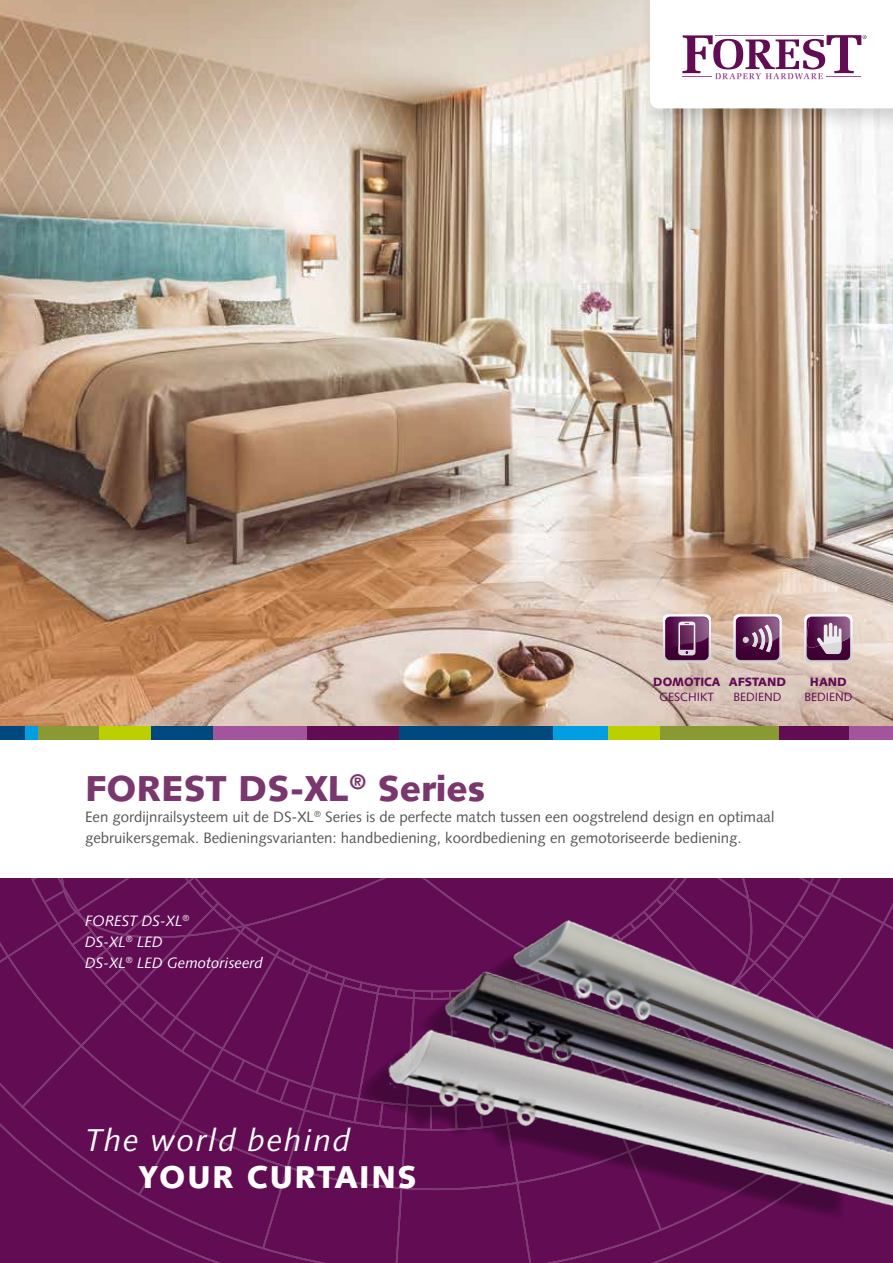
<style>
.page{position:relative;width:893px;height:1263px;background:#fff}
.page>*{position:absolute;margin:0;border:0;box-sizing:border-box;transform-origin:0 0}
.t1{font:900 36px "Syntax";color:#79376d}
.t2{font:italic 31.5px "Syntax";letter-spacing:.05em;color:#fff}
.t3{font:900 31.5px "Syntax";letter-spacing:.05em;color:#fff}
.t4{font:15px/21px "Syntax";color:#575756}
.t5{font:italic 15px/21px "Syntax";color:#fff}
.t6{font:12px "Syntax";color:#610c53}
.t7{font:900 12px "Syntax";color:#610c53}
.t8{font:900 12px "Syntax";color:#610c53;scale:.96 1}
</style>
<div class="page">
<img style="left:0;top:0;width:893px;height:727px">
<svg style="left:0;top:878px;width:240px;height:385px;background:#620f55"></svg>
<div style="left:637px;top:0;width:256px;height:133px;background:#000;opacity:.2"></div>
<svg style="left:650px;top:0;width:243px;height:108px"></svg>
<div style="left:212px;top:727px;width:95px;height:13px;background:#a2559d"></div>
<div style="left:845px;top:727px;width:48px;height:13px;background:#a2559d"></div>
<div style="left:25px;top:727px;width:14px;height:13px;background:#009fe3"></div>
<div style="left:552px;top:727px;width:56px;height:13px;background:#009fe3"></div>
<div style="left:151px;top:727px;width:61px;height:13px;background:#00497f"></div>
<div style="left:399px;top:727px;width:154px;height:13px;background:#00497f"></div>
<div style="left:0;top:727px;width:25px;height:13px;background:#00497f"></div>
<div style="left:307px;top:727px;width:92px;height:13px;background:#610c53"></div>
<div style="left:778px;top:727px;width:70px;height:13px;background:#610c53"></div>
<div style="left:39px;top:727px;width:60px;height:13px;background:#899a32"></div>
<div style="left:659px;top:727px;width:119px;height:13px;background:#899a32"></div>
<div style="left:99px;top:727px;width:52px;height:13px;background:#bccf00"></div>
<div style="left:608px;top:727px;width:52px;height:13px;background:#bccf00"></div>
<img style="left:240px;top:878px;width:195px;height:385px">
<img style="left:435px;top:878px;width:458px;height:385px">
<svg style="left:734px;top:614px;width:47px;height:48px;background:#815479"></svg>
<svg style="left:663px;top:614px;width:48px;height:48px;background:#825479"></svg>
<svg style="left:804px;top:614px;width:48px;height:48px;background:#936d8c"></svg>
<p class="t8" style="left:653px;top:674px;width:71px">DOMOTICA</p>
<p class="t6" style="left:659px;top:689px;width:56px">GESCHIKT</p>
<p class="t7" style="left:729px;top:674px;width:59px">AFSTAND</p>
<p class="t6" style="left:733px;top:689px;width:49px">BEDIEND</p>
<p class="t7" style="left:810px;top:674px;width:39px">HAND</p>
<p class="t6" style="left:804px;top:689px;width:49px">BEDIEND</p>
<h1 class="t1" style="left:85px;top:767px;width:402px">FOREST DS-XL<sup>®</sup> Series</h1>
<p class="t4" style="left:85px;top:806px;width:691px">Een gordijnrailsysteem uit de DS-XL<sup>®</sup> Series is de perfecte match tussen een oogstrelend design en optimaal gebruikersgemak. Bedieningsvarianten: handbediening, koordbediening en gemotoriseerde bediening.</p>
<p class="t5" style="left:85px;top:911px;width:179px">FOREST DS-XL<sup>®<br></sup>DS-XL<sup>®</sup> LED<br>DS-XL<sup>®</sup> LED Gemotoriseerd</p>
<h2 class="t2" style="left:85px;top:1121px;width:267px">The world behind</h2>
<h2 class="t3" style="left:139px;top:1159px;width:279px">YOUR CURTAINS</h2>
</div>
